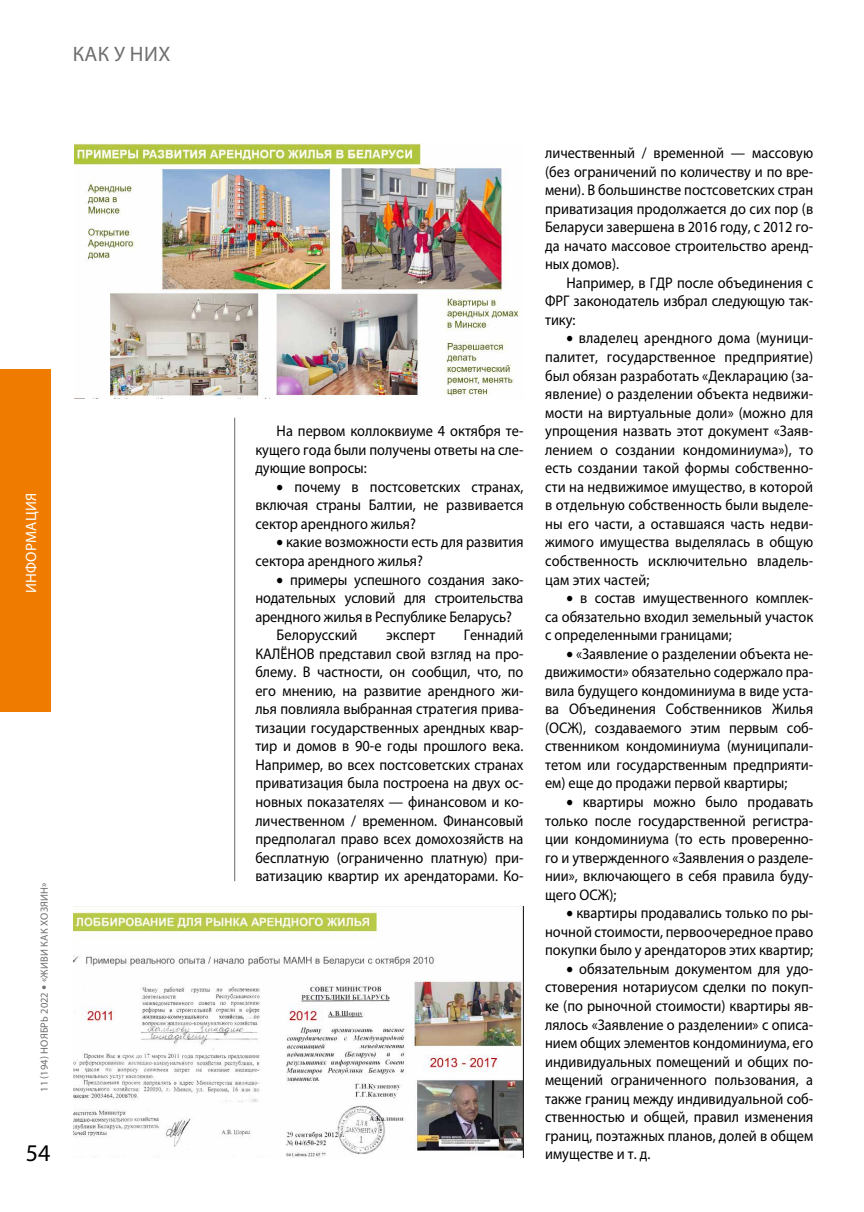
<style>
.page{position:relative;width:864px;height:1212px;background:#fff}
.page>*{position:absolute;margin:0;border:0;box-sizing:border-box;transform-origin:0 0}
.t1{font:24px "Myriad Pro";color:#000}
.t2{font:21px "Myriad Pro";letter-spacing:.02em;color:#6e6e6e}
.t3{font:15.45px/18.6px "Myriad Pro";color:#000;text-align:justify;scale:.93 1}
.t4{font:15px "Myriad Pro";letter-spacing:.02em;color:#fff}
.t5{font:10.5px "Myriad Pro";letter-spacing:.02em;color:#6e6e6e}
.s1{font-family:"Tornado Cyr"}
</style>
<div class="page">
<div style="left:0;top:369px;width:50px;height:343px;background:#ef7c00"></div>
<hr style="left:234px;top:418px;width:1px;height:463px;background:#000">
<img style="left:75px;top:143px;width:444px;height:256px">
<img style="left:73px;top:907px;width:450px;height:251px">
<h2 class="t2" style="left:73px;top:41px;width:99px">КАК У НИХ</h2>
<p class="t4" style="left:22px;top:593px;width:102px;rotate:-90deg">ИНФОРМАЦИЯ</p>
<p class="t5" style="left:38px;top:1092px;width:211px;rotate:-90deg">11 (194) НОЯБРЬ 2022 <span class="s1">•</span> «ЖИВИ КАК ХОЗЯИН»</p>
<h1 class="t1" style="left:26px;top:1138px;width:26px">54</h1>
<p class="t3" style="left:255px;top:421px;width:290px;text-indent:21px">На первом коллоквиуме 4 октября те&shy;кущего года были получены ответы на сле&shy;дующие вопросы:</p>
<p class="t3" style="left:255px;top:477px;width:290px;text-indent:21px">• почему в постсоветских странах, включая страны Балтии, не развивается сектор арендного жилья?</p>
<p class="t3" style="left:255px;top:533px;width:290px;text-indent:21px">• какие возможности есть для развития сектора арендного жилья?</p>
<p class="t3" style="left:276px;top:570px;width:267px">• примеры успешного создания зако-</p>
<p class="t3" style="left:255px;top:588px;width:290px">нодательных условий для строительства</p>
<p class="t3" style="left:255px;top:607px;width:277px">арендного жилья в Республике Беларусь?</p>
<p class="t3" style="left:276px;top:625px;width:88px">Белорусский</p>
<p class="t3" style="left:386px;top:625px;width:54px">эксперт</p>
<p class="t3" style="left:255px;top:625px;width:290px;text-indent:208px">Геннадий КАЛЁНОВ представил свой взгляд на про&shy;блему. В частности, он сообщил, что, по его мнению, на развитие арендного жи&shy;лья повлияла выбранная стратегия прива&shy;тизации государственных арендных квар&shy;тир и домов в 90-е годы прошлого века.<br>Например, во всех постсоветских странах приватизация была построена на двух ос&shy;новных показателях — финансовом и ко&shy;личественном / временном. Финансовый предполагал право всех домохозяйств на бесплатную (ограниченно платную) при&shy;ватизацию квартир их арендаторами. Ко-</p>
<p class="t3" style="left:545px;top:143px;width:290px">личественный / временной — массовую (без ограничений по количеству и по вре&shy;мени). В большинстве постсоветских стран приватизация продолжается до сих пор (в Беларуси завершена в 2016 году, с 2012 го&shy;да начато массовое строительство аренд&shy;ных домов).</p>
<p class="t3" style="left:545px;top:273px;width:290px;text-indent:21px">Например, в ГДР после объединения с ФРГ законодатель избрал следующую так&shy;тику:</p>
<p class="t3" style="left:545px;top:329px;width:290px;text-indent:21px">• владелец арендного дома (муници&shy;палитет, государственное предприятие) был обязан разработать «Декларацию (за&shy;явление) о разделении объекта недвижи&shy;мости на виртуальные доли» (можно для упрощения назвать этот документ «Заяв&shy;лением о создании кондоминиума»), то есть создании такой формы собственно&shy;сти на недвижимое имущество, в которой в отдельную собственность были выделе&shy;ны его части, а оставшаяся часть недви&shy;жимого имущества выделялась в общую собственность исключительно владель&shy;цам этих частей;</p>
<p class="t3" style="left:545px;top:588px;width:290px;text-indent:21px">• в состав имущественного комплек&shy;са обязательно входил земельный участок с определенными границами;</p>
<p class="t3" style="left:545px;top:644px;width:290px;text-indent:21px">• «Заявление о разделении объекта не&shy;движимости» обязательно содержало пра&shy;вила будущего кондоминиума в виде уста&shy;ва Объединения Собственников Жилья (ОСЖ), создаваемого этим первым соб&shy;ственником кондоминиума (муниципали&shy;тетом или государственным предприяти&shy;ем) еще до продажи первой квартиры;</p>
<p class="t3" style="left:545px;top:792px;width:290px;text-indent:21px">• квартиры можно было продавать только после государственной регистра&shy;ции кондоминиума (то есть проверенно&shy;го и утвержденного «Заявления о разделе&shy;нии», включающего в себя правила буду&shy;щего ОСЖ);</p>
<p class="t3" style="left:545px;top:903px;width:290px;text-indent:21px">• квартиры продавались только по ры&shy;ночной стоимости, первоочередное право покупки было у арендаторов этих квартир;</p>
<p class="t3" style="left:545px;top:959px;width:290px;text-indent:21px">• обязательным документом для удо&shy;стоверения нотариусом сделки по покуп&shy;ке (по рыночной стоимости) квартиры яв&shy;лялось «Заявление о разделении» с описа&shy;нием общих элементов кондоминиума, его индивидуальных помещений и общих по&shy;мещений ограниченного пользования, а также границ между индивидуальной соб&shy;ственностью и общей, правил изменения границ, поэтажных планов, долей в общем имуществе и т. д.</p>
</div>
